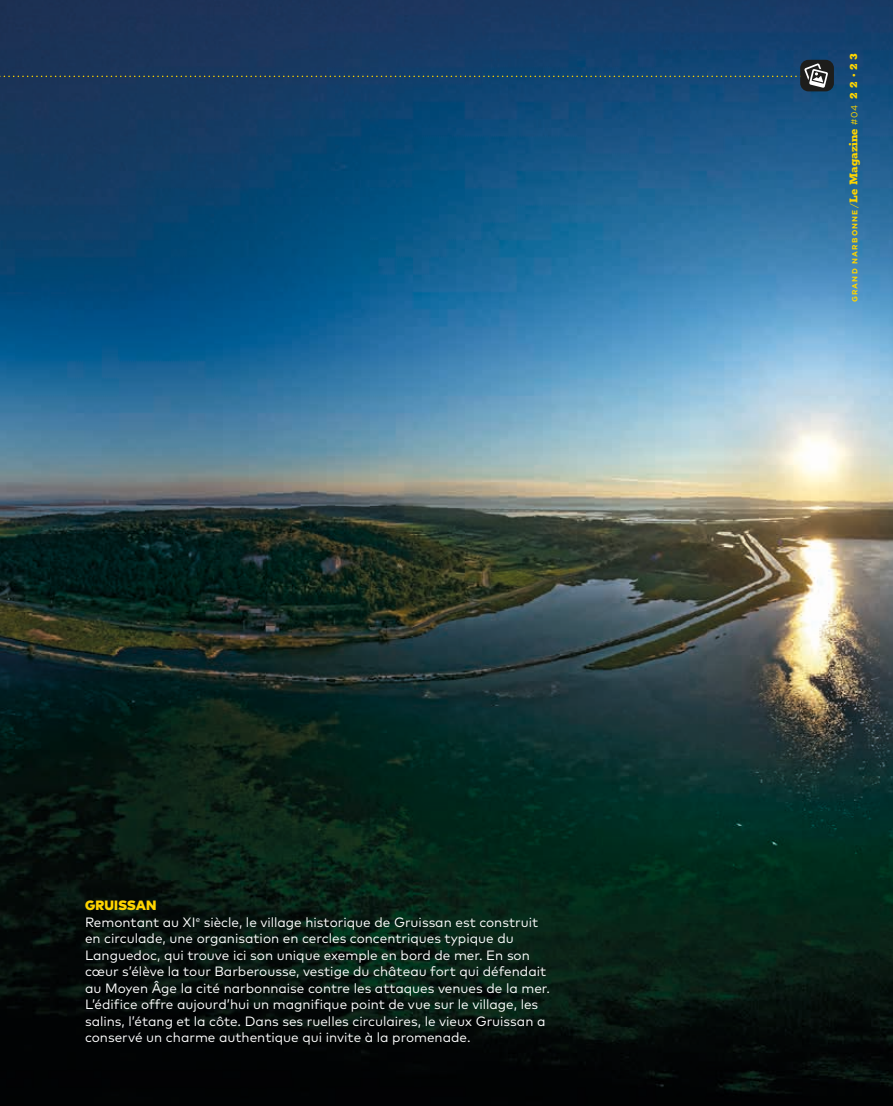
<style>
.page{position:relative;width:893px;height:1106px;background:#fff}
.page>*{position:absolute;margin:0;border:0;box-sizing:border-box;transform-origin:0 0}
.t1{font:13.5px/16.5px "Mark Pro";color:#fff}
.t2{font:900 12px "Rokkitt";color:#ffd500}
.t3{font:700 7.5px "Gotham";letter-spacing:.16em;color:#ffd500}
.s1{font-weight:900;color:#ffd500}
.s2{font-weight:400;font-size:9px}
.s3{font-family:"Rokkitt";font-weight:800;font-size:13.5px}
</style>
<div class="page">
<img style="left:0;top:0;width:893px;height:1106px">
<div style="left:800px;top:60px;width:34px;height:31px;background:#1d1d1b;border-radius:8px"></div>
<svg style="left:0;top:63px;width:828px;height:25px;background:#1a4166"></svg>
<p class="t1" style="left:85px;top:896px;width:466px"><span class="s1">GRUISSAN<br></span>Remontant au XI<sup>e</sup> siècle, le village historique de Gruissan est construit en circulade, une organisation en cercles concentriques typique du Languedoc, qui trouve ici son unique exemple en bord de mer. En son cœur s’élève la tour Barberousse, vestige du château fort qui défendait au Moyen Âge la cité narbonnaise contre les attaques venues de la mer.<br>L’édifice offre aujourd’hui un magnifique point de vue sur le village, les salins, l’étang et la côte. Dans ses ruelles circulaires, le vieux Gruissan a conservé un charme authentique qui invite à la promenade.</p>
<p class="t2" style="left:844px;top:99px;width:47px;rotate:-90deg">22•23</p>
<p class="t3" style="left:850px;top:302px;width:199px;rotate:-90deg">GRAND NARBONNE<span class="s2">/</span><span class="s3">Le Magazine</span> <span class="s2">#04</span></p>
</div>
